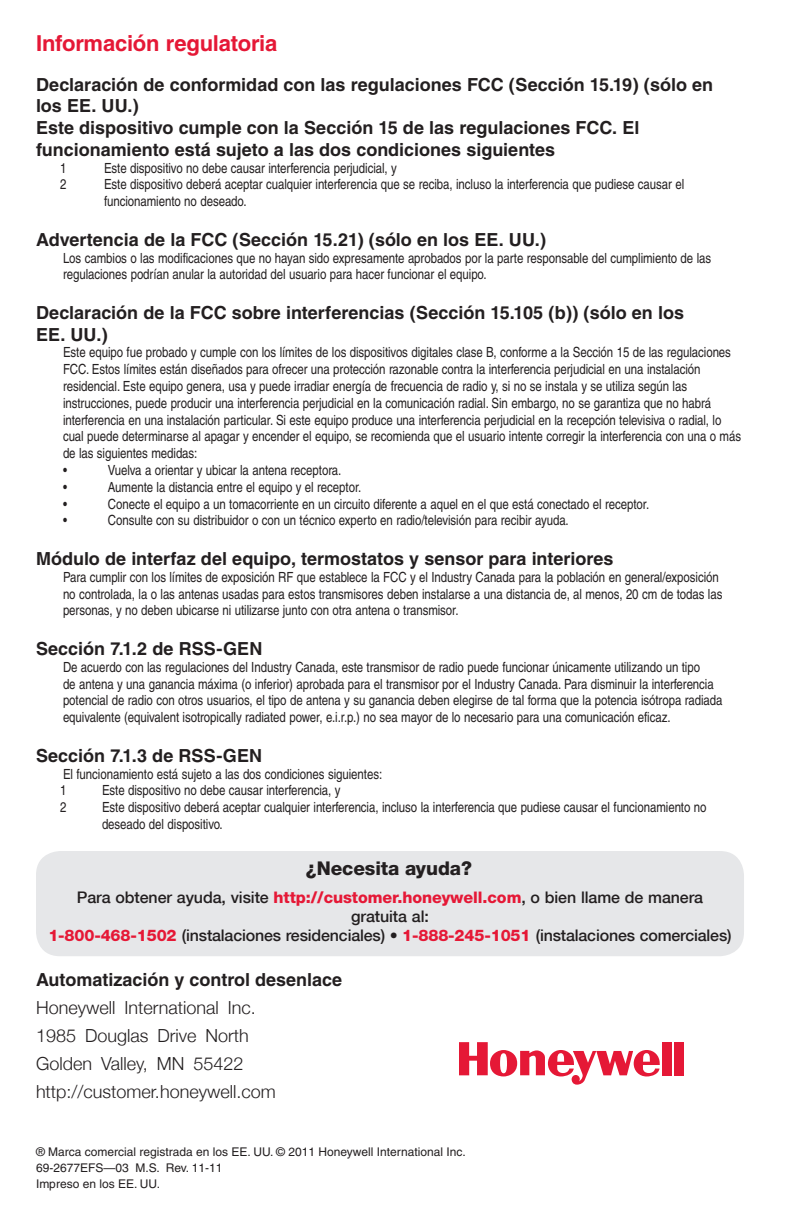
<style>
.page{position:relative;width:792px;height:1224px;background:#fff}
.page>*{position:absolute;margin:0;border:0;box-sizing:border-box;transform-origin:0 0}
.Header_Red{font:700 22px "Helvetica";letter-spacing:-.01em;color:#e51836}
.Box_Text_Header{font:800 19px "Helvetica Neue";letter-spacing:-.005em;color:#231f20}
.Sub-subhead{font:700 18px/21.8px "Helvetica";color:#231f20}
.t1{font:300 18px "Helvetica Neue";color:#231f20}
.Subhead{font:500 16px/19px "Helvetica Neue";letter-spacing:-.01em;color:#231f20;text-align:center}
.Captions{font:condensed 14px/16.8px "Helvetica";letter-spacing:-.005em;color:#231f20}
.Caption_Bullet{font:condensed 14px/16.8px "Helvetica";letter-spacing:-.005em;color:#231f20}
.t2{font:12px "Helvetica";color:#231f20}
.s1{font-weight:800;color:#e51836}
</style>
<div class="page">
<div style="left:662px;top:1042px;width:9px;height:33px;background:#e51836"></div>
<div style="left:675px;top:1042px;width:9px;height:33px;background:#e51836"></div>
<svg style="left:459px;top:1042px;width:201px;height:43px"></svg>
<div style="left:36px;top:851px;width:708px;height:105px;background:#e6e7e9;border-radius:24px"></div>
<p class="Header_Red" style="left:36px;top:30px;width:243px">Información regulatoria</p>
<p class="Sub-subhead" style="left:36px;top:73px;width:679px">Declaración de conformidad con las regulaciones FCC (Sección 15.19) (sólo en los EE. UU.)<br>Este dispositivo cumple con la Sección 15 de las regulaciones FCC. El funcionamiento está sujeto a las dos condiciones siguientes</p>
<p class="Caption_Bullet" style="left:60px;top:159px;width:8px">1</p>
<p class="Caption_Bullet" style="left:104px;top:159px;width:294px">Este dispositivo no debe causar interferencia perjudicial, y</p>
<p class="Caption_Bullet" style="left:60px;top:176px;width:8px">2</p>
<p class="Caption_Bullet" style="left:104px;top:176px;width:582px">Este dispositivo deberá aceptar cualquier interferencia que se reciba, incluso la interferencia que pudiese causar el funcionamiento no deseado.</p>
<p class="Sub-subhead" style="left:36px;top:228px;width:512px">Advertencia de la FCC (Sección 15.21) (sólo en los EE. UU.)</p>
<p class="Captions" style="left:63px;top:249px;width:650px">Los cambios o las modificaciones que no hayan sido expresamente aprobados por la parte responsable del cumplimiento de las regulaciones podrían anular la autoridad del usuario para hacer funcionar el equipo.</p>
<p class="Sub-subhead" style="left:36px;top:302px;width:650px">Declaración de la FCC sobre interferencias (Sección 15.105 (b)) (sólo en los<br>EE. UU.)</p>
<p class="Captions" style="left:63px;top:344px;width:680px">Este equipo fue probado y cumple con los límites de los dispositivos digitales clase B, conforme a la Sección 15 de las regulaciones FCC. Estos límites están diseñados para ofrecer una protección razonable contra la interferencia perjudicial en una instalación residencial. Este equipo genera, usa y puede irradiar energía de frecuencia de radio y, si no se instala y se utiliza según las instrucciones, puede producir una interferencia perjudicial en la comunicación radial. Sin embargo, no se garantiza que no habrá interferencia en una instalación particular. Si este equipo produce una interferencia perjudicial en la recepción televisiva o radial, lo cual puede determinarse al apagar y encender el equipo, se recomienda que el usuario intente corregir la interferencia con una o más de las siguientes medidas:</p>
<p class="Caption_Bullet" style="left:63px;top:462px;width:6px">•</p>
<p class="Caption_Bullet" style="left:108px;top:462px;width:235px">Vuelva a orientar y ubicar la antena receptora.</p>
<p class="Caption_Bullet" style="left:63px;top:478px;width:6px">•</p>
<p class="Caption_Bullet" style="left:108px;top:478px;width:255px">Aumente la distancia entre el equipo y el receptor.</p>
<p class="Caption_Bullet" style="left:63px;top:495px;width:6px">•</p>
<p class="Caption_Bullet" style="left:108px;top:495px;width:543px">Conecte el equipo a un tomacorriente en un circuito diferente a aquel en el que está conectado el receptor.</p>
<p class="Caption_Bullet" style="left:63px;top:512px;width:6px">•</p>
<p class="Caption_Bullet" style="left:108px;top:512px;width:462px">Consulte con su distribuidor o con un técnico experto en radio/televisión para recibir ayuda.</p>
<p class="Sub-subhead" style="left:36px;top:547px;width:579px">Módulo de interfaz del equipo, termostatos y sensor para interiores</p>
<p class="Captions" style="left:63px;top:568px;width:661px">Para cumplir con los límites de exposición RF que establece la FCC y el Industry Canada para la población en general/exposición no controlada, la o las antenas usadas para estos transmisores deben instalarse a una distancia de, al menos, 20 cm de todas las personas, y no deben ubicarse ni utilizarse junto con otra antena o transmisor.</p>
<p class="Sub-subhead" style="left:36px;top:637px;width:228px">Sección 7.1.2 de RSS-GEN</p>
<p class="Captions" style="left:63px;top:658px;width:661px">De acuerdo con las regulaciones del Industry Canada, este transmisor de radio puede funcionar únicamente utilizando un tipo<br>de antena y una ganancia máxima (o inferior) aprobada para el transmisor por el Industry Canada. Para disminuir la interferencia potencial de radio con otros usuarios, el tipo de antena y su ganancia deben elegirse de tal forma que la potencia isótropa radiada equivalente (equivalent isotropically radiated power, e.i.r.p.) no sea mayor de lo necesario para una comunicación eficaz.</p>
<p class="Sub-subhead" style="left:36px;top:744px;width:228px">Sección 7.1.3 de RSS-GEN</p>
<p class="Captions" style="left:63px;top:765px;width:321px">El funcionamiento está sujeto a las dos condiciones siguientes:</p>
<p class="Caption_Bullet" style="left:60px;top:782px;width:8px">1</p>
<p class="Caption_Bullet" style="left:102px;top:782px;width:240px">Este dispositivo no debe causar interferencia, y</p>
<p class="Caption_Bullet" style="left:60px;top:799px;width:8px">2</p>
<p class="Caption_Bullet" style="left:102px;top:799px;width:606px">Este dispositivo deberá aceptar cualquier interferencia, incluso la interferencia que pudiese causar el funcionamiento no deseado del dispositivo.</p>
<p class="Box_Text_Header" style="left:306px;top:857px;width:168px">¿Necesita ayuda?</p>
<p class="Subhead" style="left:48px;top:887px;width:685px">Para obtener ayuda, visite <span class="s1">http://customer.honeywell.com</span>, o bien llame de manera gratuita al:<br><span class="s1">1-800-468-1502</span> (instalaciones residenciales) • <span class="s1">1-888-245-1051</span> (instalaciones comerciales)</p>
<p class="Sub-subhead" style="left:36px;top:968px;width:308px">Automatización y control desenlace</p>
<p class="t1" style="left:36px;top:996px;width:221px">Honeywell International Inc.</p>
<p class="t1" style="left:36px;top:1024px;width:214px">1985 Douglas Drive North</p>
<p class="t1" style="left:36px;top:1052px;width:209px">Golden Valley, MN 55422</p>
<p class="t1" style="left:36px;top:1080px;width:241px">http://customer.honeywell.com</p>
<p class="t2" style="left:36px;top:1145px;width:431px">® Marca comercial registrada en los EE. UU. © 2011 Honeywell International Inc.</p>
<p class="t2" style="left:36px;top:1161px;width:188px">69-2677EFS—03 M.S. Rev. 11-11</p>
<p class="t2" style="left:36px;top:1177px;width:126px">Impreso en los EE. UU.</p>
</div>
